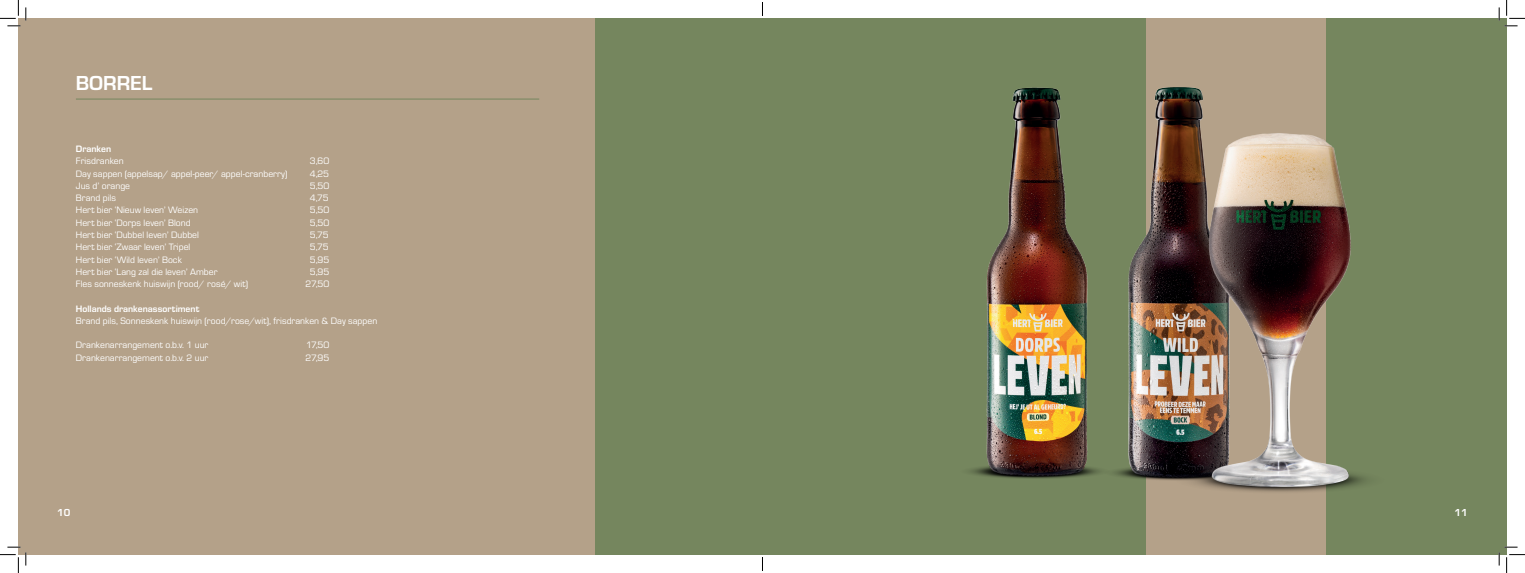
<style>
.page{position:relative;width:1525px;height:573px;background:#fff}
.page>*{position:absolute;margin:0;border:0;box-sizing:border-box;transform-origin:0 0}
.t1{font:700 21px "Eurostile";color:#fff}
.t2{font:700 10.5px "Eurostile";color:#fff}
.t3{font:9.62px "Eurostile";color:#fff}
.t4{font:700 9.62px "Eurostile";color:#fff}
</style>
<div class="page">
<div style="left:387px;top:18px;width:1120px;height:536px;background:#75865e"></div>
<div style="left:18px;top:18px;width:577px;height:536px;background:#b4a189"></div>
<hr style="left:76px;top:99px;width:463px;height:1px;background:#75865e">
<div style="left:1146px;top:18px;width:180px;height:536px;background:#b4a189"></div>
<img style="left:1285px;top:133px;width:82px;height:359px">
<img style="left:970px;top:87px;width:315px;height:405px">
<svg style="left:0;top:0;width:27px;height:27px"></svg>
<svg style="left:0;top:546px;width:27px;height:26px"></svg>
<svg style="left:1499px;top:0;width:26px;height:27px"></svg>
<svg style="left:1499px;top:546px;width:26px;height:26px"></svg>
<svg style="left:762px;top:2px;width:1px;height:13px"></svg>
<svg style="left:762px;top:557px;width:1px;height:13px"></svg>
<h1 class="t1" style="left:76px;top:68px;width:78px">BORREL</h1>
<p class="t4" style="left:76px;top:142px;width:37px">Dranken</p>
<p class="t3" style="left:76px;top:155px;width:49px">Frisdranken</p>
<p class="t3" style="left:310px;top:155px;width:21px">3,60</p>
<p class="t3" style="left:76px;top:167px;width:213px">Day sappen (appelsap/ appel-peer/ appel-cranberry)</p>
<p class="t3" style="left:310px;top:167px;width:21px">4,25</p>
<p class="t3" style="left:76px;top:179px;width:56px">Jus d’ orange</p>
<p class="t3" style="left:310px;top:179px;width:21px">5,50</p>
<p class="t3" style="left:76px;top:191px;width:42px">Brand pils</p>
<p class="t3" style="left:310px;top:191px;width:20px">4,75</p>
<p class="t3" style="left:76px;top:204px;width:124px">Hert bier ‘Nieuw leven’ Weizen</p>
<p class="t3" style="left:310px;top:204px;width:21px">5,50</p>
<p class="t3" style="left:76px;top:216px;width:116px">Hert bier ‘Dorps leven’ Blond</p>
<p class="t3" style="left:310px;top:216px;width:21px">5,50</p>
<p class="t3" style="left:76px;top:228px;width:125px">Hert bier ‘Dubbel leven’ Dubbel</p>
<p class="t3" style="left:310px;top:228px;width:20px">5,75</p>
<p class="t3" style="left:76px;top:240px;width:116px">Hert bier ‘Zwaar leven’ Tripel</p>
<p class="t3" style="left:310px;top:240px;width:20px">5,75</p>
<p class="t3" style="left:76px;top:253px;width:107px">Hert bier ‘Wild leven’ Bock</p>
<p class="t3" style="left:310px;top:253px;width:21px">5,95</p>
<p class="t3" style="left:76px;top:265px;width:143px">Hert bier ‘Lang zal die leven’ Amber</p>
<p class="t3" style="left:310px;top:265px;width:21px">5,95</p>
<p class="t3" style="left:76px;top:277px;width:174px">Fles sonneskenk huiswijn (rood/ rosé/ wit)</p>
<p class="t3" style="left:305px;top:277px;width:25px">27,50</p>
<p class="t4" style="left:76px;top:301px;width:125px">Hollands drankenassortiment</p>
<p class="t3" style="left:76px;top:314px;width:303px">Brand pils, Sonneskenk huiswijn (rood/rose/wit), frisdranken &amp; Day sappen</p>
<p class="t3" style="left:76px;top:338px;width:134px">Drankenarrangement o.b.v. 1 uur</p>
<p class="t3" style="left:306px;top:338px;width:25px">17,50</p>
<p class="t3" style="left:76px;top:351px;width:134px">Drankenarrangement o.b.v. 2 uur</p>
<p class="t3" style="left:305px;top:351px;width:25px">27,95</p>
<p class="t2" style="left:57px;top:504px;width:15px">10</p>
<p class="t2" style="left:1454px;top:504px;width:15px">11</p>
</div>
